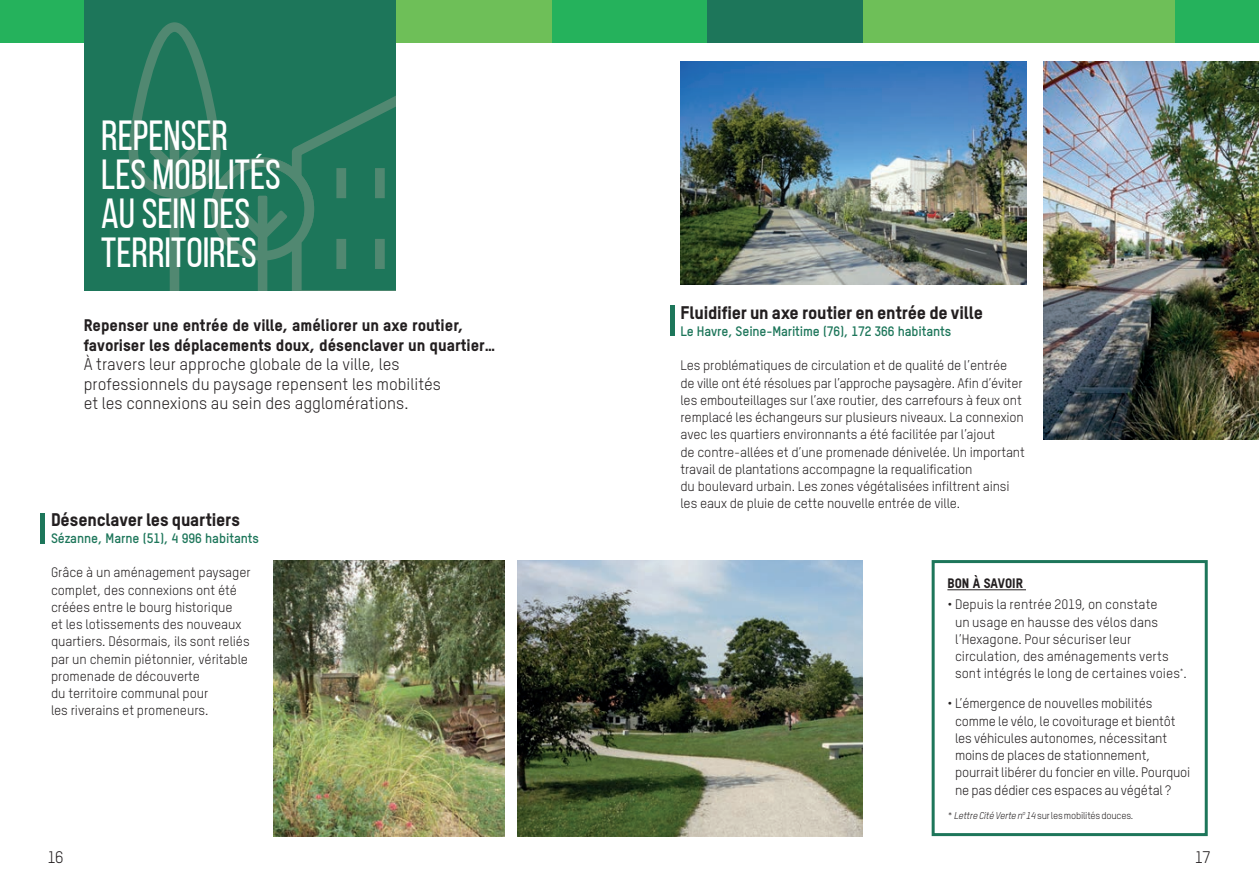
<style>
.page{position:relative;width:1259px;height:893px;background:#fff}
.page>*{position:absolute;margin:0;border:0;box-sizing:border-box;transform-origin:0 0}
.t1{font:42px/39px "Bebas Neue";color:#fff}
.t2{font:800 18px "T Star Pro";letter-spacing:-.01em;color:#231f20}
.t3{font:16.5px/19.5px "T Star Pro";color:#231f20}
.t4{font:800 16.5px/19.5px "T Star Pro";color:#231f20}
.t5{font:13.5px/17.2px "T Star Pro";letter-spacing:-.01em;color:#231f20}
.t6{font:700 13.5px "T Star Pro";letter-spacing:-.01em;color:#1d765a}
.t7{font:800 13.5px "T Star Pro";color:#231f20}
.t8{font:9.75px "T Star Pro";letter-spacing:-.02em;color:#231f20}
.s1{font-style:italic}
</style>
<div class="page">
<div style="left:1175px;top:0;width:84px;height:43px;background:#25b25c"></div>
<div style="left:0;top:0;width:84px;height:43px;background:#25b25c"></div>
<div style="left:395px;top:0;width:156px;height:43px;background:#6ebf58"></div>
<div style="left:551px;top:0;width:156px;height:43px;background:#25b25c"></div>
<div style="left:707px;top:0;width:156px;height:43px;background:#1d765a"></div>
<div style="left:863px;top:0;width:156px;height:43px;background:#6ebf58"></div>
<div style="left:84px;top:0;width:311px;height:291px;background:#1d765a"></div>
<svg style="left:128px;top:22px;width:267px;height:269px"></svg>
<img style="left:1043px;top:61px;width:216px;height:378px">
<img style="left:517px;top:560px;width:345px;height:276px">
<img style="left:273px;top:560px;width:232px;height:276px">
<img style="left:680px;top:61px;width:346px;height:223px">
<hr style="left:947px;top:589px;width:79px;height:1px;background:#231f20">
<div style="left:931px;top:560px;width:276px;height:276px;border:3px solid #1d765a"></div>
<div style="left:40px;top:513px;width:5px;height:30px;background:#1d765a"></div>
<div style="left:1019px;top:0;width:156px;height:43px;background:#6ebf58"></div>
<hr style="left:670px;top:305px;width:4px;height:31px;background:#1d765a">
<h1 class="t1" style="left:101px;top:116px;width:181px">REPENSER<br>LES MOBILITÉS<br>AUSEIN DES<br>TERRITOIRES</h1>
<p class="t4" style="left:84px;top:315px;width:413px">Repenser une entrée de ville, améliorer un axe routier, favoriser les déplacements doux, désenclaver un quartier…</p>
<p class="t3" style="left:84px;top:354px;width:359px">À travers leur approche globale de la ville, les professionnels du paysage repensent les mobilités et les connexions au sein des agglomérations.</p>
<h2 class="t2" style="left:51px;top:507px;width:190px">Désenclaver les quartiers</h2>
<p class="t6" style="left:51px;top:529px;width:210px">Sézanne, Marne (51), 4 996 habitants</p>
<p class="t5" style="left:51px;top:563px;width:201px">Grâce à un aménagement paysager complet, des connexions ont été créées entre le bourg historique<br>et les lotissements des nouveaux quartiers. Désormais, ils sont reliés par un chemin piétonnier, véritable promenade de découverte<br>du territoire communal pour<br>les riverains et promeneurs.</p>
<h2 class="t2" style="left:680px;top:300px;width:304px">Fluidifier un axe routier en entrée de ville</h2>
<p class="t6" style="left:680px;top:322px;width:272px">Le Havre, Seine-Maritime (76), 172 366 habitants</p>
<p class="t5" style="left:680px;top:356px;width:346px">Les problématiques de circulation et de qualité de l’entrée<br>de ville ont été résolues par l’approche paysagère. Afin d’éviter les embouteillages sur l’axe routier, des carrefours à feux ont remplacé les échangeurs sur plusieurs niveaux. La connexion avec les quartiers environnants a été facilitée par l’ajout<br>de contre-allées et d’une promenade dénivelée. Un important travail de plantations accompagne la requalification<br>du boulevard urbain. Les zones végétalisées infiltrent ainsi les eaux de pluie de cette nouvelle entrée de ville.</p>
<p class="t7" style="left:947px;top:574px;width:77px">BON À SAVOIR</p>
<p class="t5" style="left:955px;top:595px;width:233px;text-indent:-8px">• Depuis la rentrée 2019, on constate<br>un usage en hausse des vélos dans l’Hexagone. Pour sécuriser leur circulation, des aménagements verts sont intégrés le long de certaines voies<sup>*</sup>.</p>
<p class="t5" style="left:955px;top:694px;width:237px;text-indent:-8px">• L’émergence de nouvelles mobilités comme le vélo, le covoiturage et bientôt les véhicules autonomes, nécessitant moins de places de stationnement, pourrait libérer du foncier en ville. Pourquoi ne pas dédier ces espaces au végétal ?</p>
<p class="t8" style="left:947px;top:809px;width:187px">* <span class="s1">Lettre Cité Verte n</span><sup>o</sup><span class="s1">14</span> sur les mobilités douces.</p>
<p class="t3" style="left:48px;top:847px;width:18px">16</p>
<p class="t3" style="left:1195px;top:847px;width:17px">17</p>
</div>
